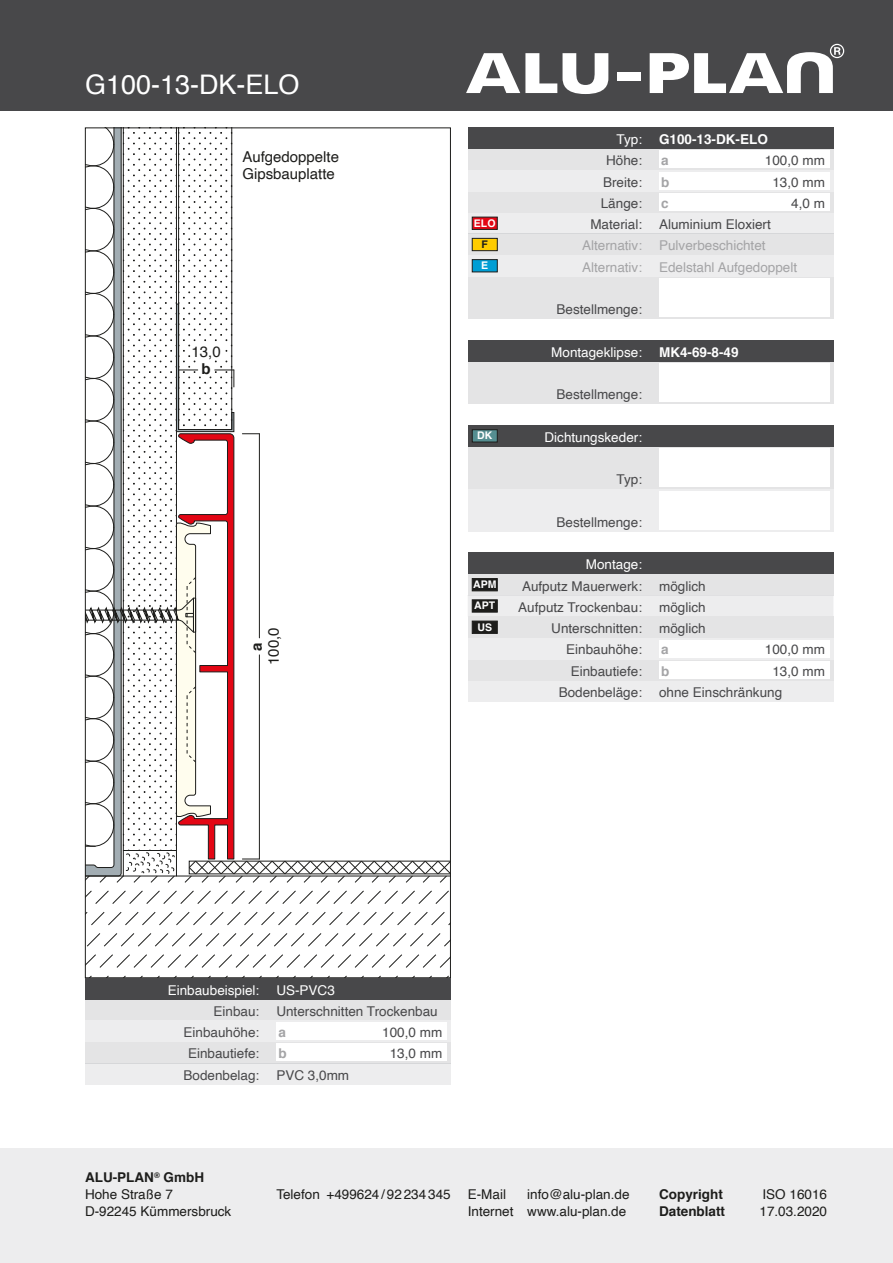
<style>
.page{position:relative;width:893px;height:1263px;background:#fff}
.page>*{position:absolute;margin:0;border:0;box-sizing:border-box;transform-origin:0 0}
.t1{font:27px "Helvetica";color:#fff}
.t2{font:15px/17px "Helvetica";color:#1d1d1b}
.t3{font:700 15px "Helvetica";color:#1d1d1b}
.t4{font:13.5px "Helvetica";color:#48484a}
.t5{font:13.5px/17px "Helvetica";color:#1d1d1b}
.t6{font:13.5px "Helvetica";color:#fff}
.t7{font:13.5px "Helvetica";color:#a4a4a6}
.t8{font:700 13.5px "Helvetica";color:#fff}
.t9{font:700 13.5px "Helvetica";color:#1d1d1b}
.t10{font:700 13.5px "Helvetica";color:#a4a4a6}
.t11{font:700 10.5px "Helvetica";color:#fff}
.t12{font:700 10.5px "Helvetica";color:#1d1d1b}
.s1{font-weight:700}
</style>
<div class="page">
<div style="left:0;top:1148px;width:893px;height:115px;background:#ededee"></div>
<div style="left:0;top:0;width:893px;height:111px;background:#48484a"></div>
<svg style="left:87px;top:890px;width:362px;height:14px"></svg>
<svg style="left:87px;top:912px;width:362px;height:14px"></svg>
<svg style="left:87px;top:933px;width:362px;height:14px"></svg>
<svg style="left:87px;top:954px;width:362px;height:14px"></svg>
<svg style="left:90px;top:975px;width:359px;height:1px"></svg>
<svg style="left:87px;top:130px;width:362px;height:753px"></svg>
<div style="left:468px;top:680px;width:365px;height:22px;background:#ededee"></div>
<div style="left:468px;top:659px;width:365px;height:21px;background:#e4e4e5"></div>
<div style="left:659px;top:661px;width:170px;height:17px;background:#fff"></div>
<svg style="left:468px;top:574px;width:365px;height:85px;background:#e7e7e8"></svg>
<div style="left:659px;top:640px;width:170px;height:17px;background:#fff"></div>
<div style="left:468px;top:553px;width:365px;height:21px;background:#48484a"></div>
<div style="left:85px;top:999px;width:366px;height:21px;background:#e4e4e5"></div>
<svg style="left:85px;top:1020px;width:366px;height:64px"></svg>
<div style="left:276px;top:1023px;width:170px;height:17px;background:#fff"></div>
<div style="left:85px;top:978px;width:366px;height:21px;background:#48484a"></div>
<div style="left:468px;top:276px;width:365px;height:43px;background:#e4e4e5"></div>
<div style="left:659px;top:279px;width:170px;height:38px;background:#fff"></div>
<svg style="left:468px;top:213px;width:365px;height:63px;background:#e9e9ea"></svg>
<div style="left:468px;top:191px;width:365px;height:22px;background:#e4e4e5"></div>
<div style="left:659px;top:193px;width:170px;height:17px;background:#fff"></div>
<div style="left:468px;top:170px;width:365px;height:21px;background:#ededee"></div>
<div style="left:659px;top:172px;width:170px;height:17px;background:#fff"></div>
<div style="left:468px;top:149px;width:365px;height:21px;background:#e4e4e5"></div>
<div style="left:659px;top:151px;width:170px;height:17px;background:#fff"></div>
<div style="left:468px;top:128px;width:365px;height:21px;background:#48484a"></div>
<div style="left:468px;top:446px;width:365px;height:43px;background:#e4e4e5"></div>
<div style="left:468px;top:489px;width:365px;height:42px;background:#ededee"></div>
<div style="left:659px;top:449px;width:170px;height:38px;background:#fff"></div>
<div style="left:659px;top:491px;width:170px;height:38px;background:#fff"></div>
<div style="left:468px;top:425px;width:365px;height:21px;background:#48484a"></div>
<div style="left:468px;top:361px;width:365px;height:43px;background:#e4e4e5"></div>
<div style="left:659px;top:364px;width:170px;height:38px;background:#fff"></div>
<div style="left:468px;top:340px;width:365px;height:21px;background:#48484a"></div>
<div style="left:472px;top:578px;width:25px;height:13px;background:#1d1d1b"></div>
<div style="left:472px;top:621px;width:25px;height:13px;background:#1d1d1b;border:1px solid #1d1d1b"></div>
<div style="left:472px;top:600px;width:25px;height:12px;background:#1d1d1b"></div>
<div style="left:472px;top:238px;width:25px;height:13px;background:#fc0;border:1px solid #1d1d1b"></div>
<div style="left:472px;top:217px;width:25px;height:13px;background:#e30614;border:1px solid #1d1d1b"></div>
<div style="left:472px;top:259px;width:25px;height:13px;background:#009ed4;border:1px solid #1d1d1b"></div>
<div style="left:472px;top:429px;width:25px;height:13px;background:#558e91;border:1px solid #1d1d1b"></div>
<svg style="left:650px;top:44px;width:194px;height:49px"></svg>
<div style="left:617px;top:72px;width:23px;height:9px;background:#fff"></div>
<svg style="left:466px;top:53px;width:142px;height:41px"></svg>
<h1 class="t1" style="left:85px;top:63px;width:216px">G100-13-DK-ELO</h1>
<p class="t2" style="left:242px;top:148px;width:98px">Aufgedoppelte<br>Gipsbauplatte</p>
<p class="t2" style="left:192px;top:343px;width:31px">13,0</p>
<p class="t3" style="left:202px;top:356px;width:11px">b</p>
<p class="t2" style="left:265px;top:665px;width:39px;rotate:-90deg">100,0</p>
<p class="t3" style="left:244px;top:650px;width:10px;rotate:-90deg">a</p>
<p class="t6" style="left:617px;top:129px;width:27px">Typ:</p>
<p class="t8" style="left:659px;top:128px;width:110px">G100-13-DK-ELO</p>
<p class="t4" style="left:606px;top:150px;width:38px">Höhe:</p>
<p class="t10" style="left:661px;top:150px;width:9px">a</p>
<p class="t4" style="left:765px;top:150px;width:62px">100,0 mm</p>
<p class="t4" style="left:603px;top:171px;width:41px">Breite:</p>
<p class="t10" style="left:661px;top:171px;width:10px">b</p>
<p class="t4" style="left:772px;top:171px;width:54px">13,0 mm</p>
<p class="t4" style="left:601px;top:193px;width:43px">Länge:</p>
<p class="t10" style="left:661px;top:192px;width:9px">c</p>
<p class="t4" style="left:791px;top:193px;width:35px">4,0 m</p>
<p class="t11" style="left:474px;top:214px;width:23px">ELO</p>
<p class="t11" style="left:481px;top:257px;width:9px">E</p>
<p class="t12" style="left:482px;top:236px;width:8px">F</p>
<p class="t4" style="left:590px;top:214px;width:53px">Material:</p>
<p class="t7" style="left:582px;top:256px;width:62px">Alternativ:</p>
<p class="t4" style="left:659px;top:214px;width:113px">Aluminium Eloxiert</p>
<p class="t7" style="left:659px;top:256px;width:140px">Edelstahl Aufgedoppelt</p>
<p class="t7" style="left:582px;top:235px;width:62px">Alternativ:</p>
<p class="t7" style="left:659px;top:235px;width:108px">Pulverbeschichtet</p>
<p class="t4" style="left:556px;top:299px;width:87px">Bestellmenge:</p>
<p class="t6" style="left:551px;top:342px;width:92px">Montageklipse:</p>
<p class="t8" style="left:659px;top:341px;width:81px">MK4-69-8-49</p>
<p class="t4" style="left:556px;top:384px;width:87px">Bestellmenge:</p>
<p class="t11" style="left:477px;top:427px;width:17px">DK</p>
<p class="t6" style="left:544px;top:427px;width:99px">Dichtungskeder:</p>
<p class="t4" style="left:617px;top:469px;width:27px">Typ:</p>
<p class="t4" style="left:556px;top:512px;width:87px">Bestellmenge:</p>
<p class="t11" style="left:473px;top:576px;width:25px">APM</p>
<p class="t11" style="left:477px;top:618px;width:16px">US</p>
<p class="t11" style="left:474px;top:597px;width:22px">APT</p>
<p class="t6" style="left:586px;top:554px;width:58px">Montage:</p>
<p class="t4" style="left:518px;top:597px;width:125px">Aufputz Trockenbau:</p>
<p class="t4" style="left:659px;top:597px;width:48px">möglich</p>
<p class="t4" style="left:522px;top:575px;width:122px">Aufputz Mauerwerk:</p>
<p class="t4" style="left:551px;top:618px;width:92px">Unterschnitten:</p>
<p class="t4" style="left:659px;top:575px;width:48px">möglich</p>
<p class="t4" style="left:659px;top:618px;width:48px">möglich</p>
<p class="t4" style="left:566px;top:639px;width:77px">Einbauhöhe:</p>
<p class="t10" style="left:661px;top:639px;width:9px">a</p>
<p class="t4" style="left:765px;top:639px;width:62px">100,0 mm</p>
<p class="t4" style="left:571px;top:660px;width:73px">Einbautiefe:</p>
<p class="t10" style="left:661px;top:660px;width:10px">b</p>
<p class="t4" style="left:772px;top:660px;width:54px">13,0 mm</p>
<p class="t4" style="left:559px;top:682px;width:85px">Bodenbeläge:</p>
<p class="t4" style="left:659px;top:682px;width:125px">ohne Einschränkung</p>
<p class="t6" style="left:168px;top:979px;width:93px">Einbaubeispiel:</p>
<p class="t4" style="left:214px;top:1001px;width:47px">Einbau:</p>
<p class="t6" style="left:276px;top:979px;width:60px">US-PVC3</p>
<p class="t4" style="left:276px;top:1001px;width:163px">Unterschnitten Trockenbau</p>
<p class="t4" style="left:184px;top:1022px;width:77px">Einbauhöhe:</p>
<p class="t10" style="left:279px;top:1021px;width:9px">a</p>
<p class="t4" style="left:382px;top:1022px;width:62px">100,0 mm</p>
<p class="t4" style="left:188px;top:1043px;width:73px">Einbautiefe:</p>
<p class="t10" style="left:279px;top:1043px;width:10px">b</p>
<p class="t4" style="left:390px;top:1043px;width:54px">13,0 mm</p>
<p class="t4" style="left:184px;top:1064px;width:77px">Bodenbelag:</p>
<p class="t4" style="left:276px;top:1064px;width:74px">PVC 3,0mm</p>
<p class="t5" style="left:85px;top:1169px;width:148px"><span class="s1">ALU-PLAN</span><sup>®</sup> <span class="s1">GmbH<br></span>Hohe Straße 7<br>D-92245 Kümmersbruck</p>
<p class="t5" style="left:276px;top:1186px;width:176px">Telefon +499624 /92234345</p>
<p class="t9" style="left:659px;top:1183px;width:65px">Copyright</p>
<p class="t5" style="left:762px;top:1186px;width:66px">ISO 16016</p>
<p class="t9" style="left:659px;top:1200px;width:68px">Datenblatt</p>
<p class="t5" style="left:759px;top:1203px;width:69px">17.03.2020</p>
<p class="t5" style="left:468px;top:1186px;width:163px;text-align:right">info@alu-plan.de<br>Internet www.alu-plan.de</p>
<p class="t5" style="left:468px;top:1186px;width:40px">E-Mail</p>
</div>
